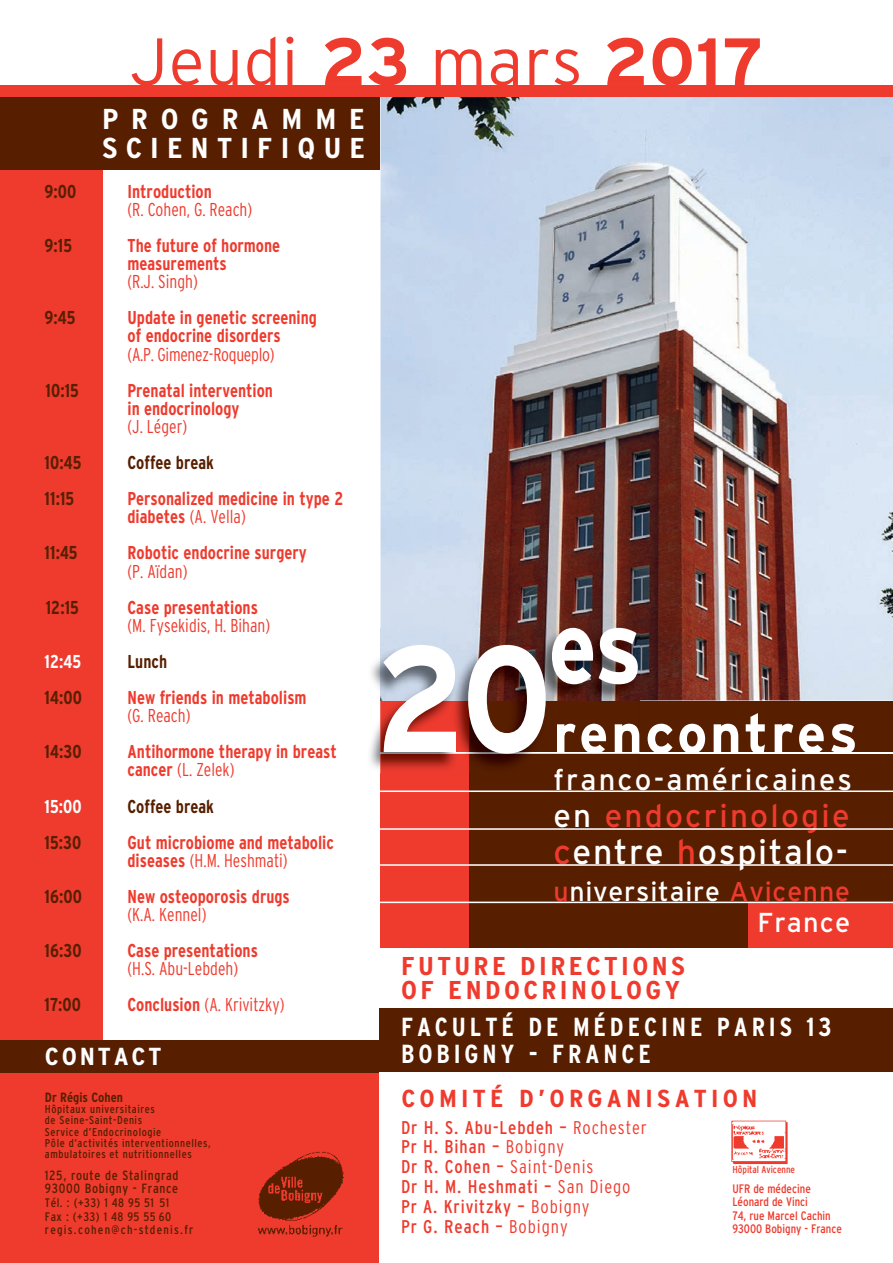
<style>
.page{position:relative;width:893px;height:1263px;background:#fff}
.page>*{position:absolute;margin:0;border:0;box-sizing:border-box;transform-origin:0 0}
.t1{font:700 150.6px "Interstate";color:#fff;scale:.88 1}
.t2{font:700 103.2px "Interstate";color:#fff;scale:.88 1}
.t3{font:300 66.6px "Interstate";letter-spacing:.01em;color:#ee3b2e}
.t4{font:700 55.05px "Interstate";letter-spacing:.05em;color:#fff}
.t5{font:34.65px "Interstate";letter-spacing:.045em;color:#fff}
.t6{font:32.1px "Interstate";letter-spacing:.07em;color:#ee3b2e}
.t7{font:29.7px "Interstate";letter-spacing:.075em;color:#fff}
.t8{font:700 condensed 28.8px/28.8px "Interstate";letter-spacing:.25em;color:#fff;scale:1.14 1}
.t9{font:27.3px "Interstate";letter-spacing:.04em;color:#fff}
.t10{font:27.15px "Interstate";letter-spacing:.03em;color:#fff}
.t11{font:700 condensed 26.1px/27.6px "Interstate";letter-spacing:.15em;color:#fff}
.t12{font:700 condensed 25.8px/24.3px "Interstate";letter-spacing:.115em;color:#ee3b2e;scale:1.14 1}
.t13{font:700 condensed 24.6px "Interstate";letter-spacing:.15em;color:#ee3b2e;scale:1.14 1}
.t14{font:700 condensed 24.6px "Interstate";letter-spacing:.1em;color:#fff;scale:1.14 1}
.t15{font:700 condensed 18.6px/18.1px "Interstate";color:#ee3b2e;scale:.94 1}
.t16{font:300 condensed 18.6px "Interstate";color:#ee3b2e;scale:.94 1}
.t17{font:700 condensed 18.6px "Interstate";color:#571f00;scale:.94 1}
.t18{font:700 condensed 18.6px "Interstate";color:#fff;scale:.94 1}
.t19{font:condensed 18.45px/20px "Interstate";letter-spacing:.05em;color:#ee3b2e}
.t20{font:condensed 13.35px/13px "Interstate";letter-spacing:.05em;color:#571f00}
.t21{font:700 condensed 13.35px "Interstate";color:#571f00}
.t22{font:condensed 12.3px/13.5px "Interstate";color:#ee3b2e}
.t23{font:condensed 12.3px/13px "Interstate";letter-spacing:.1em;color:#571f00}
.t24{font:condensed 11.4px/11.4px "Interstate";letter-spacing:.05em;color:#571f00}
.t25{font:condensed 10.05px "Interstate";color:#ee3b2e}
.s1{font-weight:700}
.s2{font-weight:300}
.s3{color:#fff}
.s4{color:#ee3b2e}
</style>
<div class="page">
<div style="left:0;top:1071px;width:379px;height:192px;background:#ee3b2e"></div>
<div style="left:0;top:150px;width:102px;height:924px;background:#ee3b2e"></div>
<div style="left:0;top:92px;width:389px;height:78px;background:#571f00"></div>
<div style="left:381px;top:670px;width:512px;height:409px;background:#571f00"></div>
<div style="left:380px;top:688px;width:89px;height:385px;background:#ee3b2e"></div>
<img style="left:380px;top:97px;width:513px;height:603px">
<div style="left:748px;top:902px;width:145px;height:47px;background:#ee3b2e"></div>
<hr style="left:380px;top:752px;width:513px;height:1px;background:#fff">
<hr style="left:380px;top:790px;width:513px;height:2px;background:#fff">
<hr style="left:380px;top:828px;width:513px;height:2px;background:#fff">
<hr style="left:380px;top:864px;width:513px;height:2px;background:#fff">
<hr style="left:380px;top:901px;width:513px;height:2px;background:#fff">
<div style="left:0;top:85px;width:893px;height:12px;background:#ee3b2e"></div>
<img style="left:258px;top:1151px;width:86px;height:86px">
<div style="left:0;top:1040px;width:394px;height:33px;background:#571f00"></div>
<div style="left:379px;top:999px;width:514px;height:78px;background:#571f00"></div>
<div style="left:379px;top:1073px;width:514px;height:190px;background:#fff"></div>
<div style="left:371px;top:948px;width:522px;height:60px;background:#fff"></div>
<img style="left:731px;top:1120px;width:57px;height:45px">
<img style="left:370px;top:660px;width:10px;height:109px">
<img style="left:469px;top:700px;width:170px;height:73px">
<img style="left:380px;top:700px;width:89px;height:73px">
<img style="left:380px;top:628px;width:259px;height:72px">
<img style="left:557px;top:713px;width:82px;height:41px">
<img style="left:555px;top:768px;width:84px;height:5px">
<img style="left:380px;top:752px;width:259px;height:1px">
<h3 class="t3" style="left:130px;top:24px;width:636px">Jeudi <span class="s1">23</span> mars <span class="s1">2017</span></h3>
<h3 class="t8" style="left:102px;top:104px;width:232px">PROGRAMME<br>SCIENTIFIQUE</h3>
<p class="t17" style="left:45px;top:181px;width:35px">9:00</p>
<p class="t15" style="left:128px;top:182px;width:91px">Introduction</p>
<p class="t16" style="left:128px;top:199px;width:134px">(R. Cohen, G. Reach)</p>
<p class="t17" style="left:45px;top:235px;width:31px">9:15</p>
<p class="t15" style="left:128px;top:236px;width:164px">The future of hormone measurements</p>
<p class="t16" style="left:128px;top:271px;width:76px">(R.J. Singh)</p>
<p class="t17" style="left:45px;top:307px;width:34px">9:45</p>
<p class="t15" style="left:128px;top:309px;width:203px">Update in genetic screening of endocrine disorders</p>
<p class="t16" style="left:128px;top:344px;width:158px">(A.P. Gimenez-Roqueplo)</p>
<p class="t17" style="left:46px;top:380px;width:37px">10:15</p>
<p class="t15" style="left:128px;top:381px;width:156px">Prenatal intervention in endocrinology</p>
<p class="t16" style="left:128px;top:416px;width:65px">(J. Léger)</p>
<p class="t17" style="left:45px;top:452px;width:41px">10:45</p>
<p class="t17" style="left:128px;top:452px;width:94px">Coffee break</p>
<p class="t17" style="left:45px;top:488px;width:33px">11:15</p>
<p class="t15" style="left:128px;top:489px;width:231px">Personalized medicine in type 2 diabetes <span class="s2">(A. Vella)</span></p>
<p class="t17" style="left:45px;top:542px;width:37px">11:45</p>
<p class="t15" style="left:128px;top:544px;width:192px">Robotic endocrine surgery</p>
<p class="t16" style="left:128px;top:560px;width:65px">(P. Aïdan)</p>
<p class="t17" style="left:46px;top:597px;width:37px">12:15</p>
<p class="t15" style="left:128px;top:598px;width:140px">Case presentations</p>
<p class="t16" style="left:128px;top:615px;width:153px">(M. Fysekidis, H. Bihan)</p>
<p class="t18" style="left:45px;top:651px;width:40px">12:45</p>
<p class="t17" style="left:128px;top:651px;width:44px">Lunch</p>
<p class="t17" style="left:45px;top:687px;width:41px">14:00</p>
<p class="t15" style="left:128px;top:688px;width:192px">New friends in metabolism</p>
<p class="t16" style="left:128px;top:705px;width:69px">(G. Reach)</p>
<p class="t17" style="left:45px;top:741px;width:41px">14:30</p>
<p class="t15" style="left:128px;top:743px;width:224px">Antihormone therapy in breast cancer <span class="s2">(L. Zelek)</span></p>
<p class="t18" style="left:45px;top:796px;width:41px">15:00</p>
<p class="t17" style="left:128px;top:796px;width:94px">Coffee break</p>
<p class="t17" style="left:45px;top:832px;width:41px">15:30</p>
<p class="t15" style="left:128px;top:833px;width:221px">Gut microbiome and metabolic diseases <span class="s2">(H.M. Heshmati)</span></p>
<p class="t17" style="left:45px;top:886px;width:41px">16:00</p>
<p class="t15" style="left:128px;top:887px;width:174px">New osteoporosis drugs</p>
<p class="t16" style="left:128px;top:904px;width:85px">(K.A. Kennel)</p>
<p class="t17" style="left:45px;top:940px;width:41px">16:30</p>
<p class="t15" style="left:128px;top:941px;width:140px">Case presentations</p>
<p class="t16" style="left:128px;top:958px;width:119px">(H.S. Abu-Lebdeh)</p>
<p class="t17" style="left:45px;top:994px;width:40px">17:00</p>
<p class="t16" style="left:128px;top:994px;width:168px"><span class="s1">Conclusion</span> (A. Krivitzky)</p>
<h3 class="t14" style="left:45px;top:1042px;width:104px">CONTACT</h3>
<p class="t21" style="left:45px;top:1089px;width:80px">Dr Régis Cohen</p>
<p class="t24" style="left:45px;top:1103px;width:167px">Hôpitaux universitaires<br>de Seine-Saint-Denis<br>Service d’Endocrinologie<br>Pôle d’activités interventionnelles, ambulatoires et nutritionnelles</p>
<p class="t20" style="left:45px;top:1168px;width:135px">125, route de Stalingrad<br>93000 Bobigny - France</p>
<p class="t23" style="left:45px;top:1196px;width:150px">Tél. : (+33) 1 48 95 51 51<br>Fax : (+33) 1 48 95 55 60 regis.cohen@ch-stdenis.fr</p>
<h2 class="t2" style="left:548px;top:589px;width:109px">es</h2>
<h1 class="t1" style="left:375px;top:615px;width:203px">20</h1>
<h3 class="t4" style="left:553px;top:703px;width:306px">rencontres</h3>
<h3 class="t7" style="left:553px;top:763px;width:300px">franco-américaines</h3>
<h3 class="t6" style="left:553px;top:798px;width:298px"><span class="s3">en</span> endocrinologie</h3>
<h3 class="t5" style="left:553px;top:833px;width:296px"><span class="s4">c</span>entre <span class="s4">h</span>ospitalo-</h3>
<h3 class="t10" style="left:553px;top:877px;width:298px"><span class="s4">u</span>niversitaire <span class="s4">Avicenne</span></h3>
<h3 class="t9" style="left:757px;top:907px;width:94px">France</h3>
<h3 class="t12" style="left:401px;top:953px;width:251px">FUTURE DIRECTIONS<br>OF ENDOCRINOLOGY</h3>
<h3 class="t11" style="left:401px;top:1012px;width:432px">FACULTÉ DE MÉDECINE PARIS 13<br>BOBIGNY - FRANCE</h3>
<h3 class="t13" style="left:401px;top:1084px;width:314px">COMITÉ D’ORGANISATION</h3>
<p class="t19" style="left:401px;top:1117px;width:247px">Dr H. S. Abu-Lebdeh – <span class="s2">Rochester<br></span>Pr H. Bihan – <span class="s2">Bobigny<br></span>Dr R. Cohen – <span class="s2">Saint-Denis<br></span>Dr H. M. Heshmati – <span class="s2">San Diego<br></span>Pr A. Krivitzky – <span class="s2">Bobigny<br></span>Pr G. Reach – <span class="s2">Bobigny</span></p>
<p class="t25" style="left:732px;top:1164px;width:64px">Hôpital Avicenne</p>
<p class="t22" style="left:732px;top:1181px;width:111px">UFR de médecine<br>Léonard de Vinci<br>74, rue Marcel Cachin<br>93000 Bobigny - France</p>
</div>
